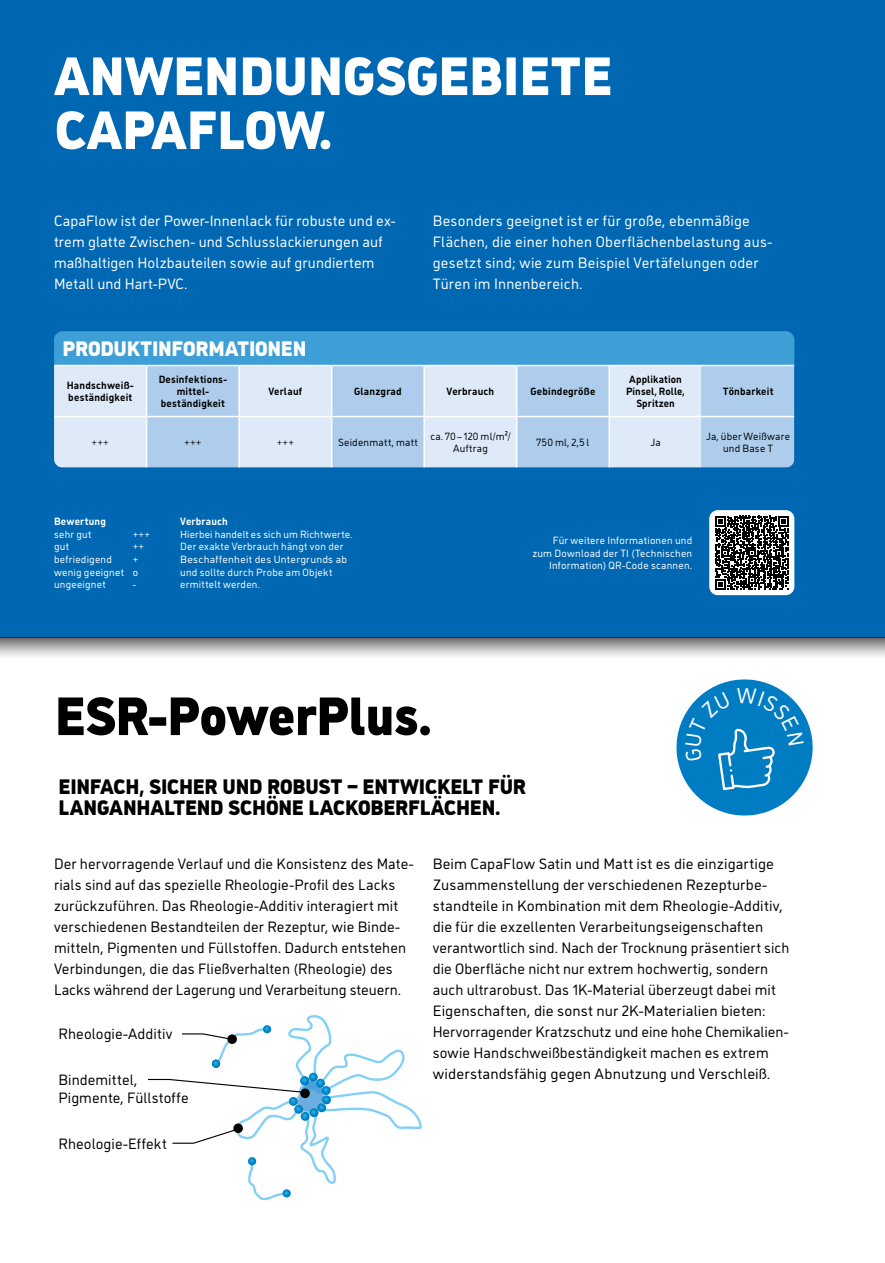
<style>
.page{position:relative;width:885px;height:1263px;background:#fff}
.page>*{position:absolute;margin:0;border:0;box-sizing:border-box;transform-origin:0 0}
.t1{font:900 54px/54px "CAP Elephant";color:#fff}
.t2{font:900 54px "CAP Elephant";letter-spacing:-.01em;color:#000}
.t3{font:900 21px/21px "CAP Elephant";letter-spacing:-.01em;color:#000}
.t4{font:900 21px "CAP Elephant";letter-spacing:-.01em;color:#fff}
.t5{font:15px/21px "CAP Elephant";letter-spacing:.005em;color:#000}
.t6{font:15px/21px "CAP Elephant";letter-spacing:.015em;color:#fff}
.t7{font:10.5px/12.6px "CAP Elephant";letter-spacing:.02em;color:#fff;text-align:right}
.t8{font:700 10.5px/12px "CAP Elephant";letter-spacing:.02em;color:#000;text-align:center}
.t9{font:10.5px/12px "CAP Elephant";letter-spacing:.025em;color:#000;text-align:center}
.t10{font:700 10.5px "CAP Elephant";letter-spacing:.02em;color:#fff}
</style>
<div class="page">
<div style="left:0;top:0;width:884px;height:638px;background:#0068b3"></div>
<div style="left:54px;top:331px;width:740px;height:34px;background:#3e9ed6"></div>
<div style="left:54px;top:366px;width:92px;height:102px;background:#deeaf8"></div>
<svg style="left:147px;top:366px;width:647px;height:102px;background:#c1d9f0"></svg>
<hr style="left:54px;top:365px;width:92px;height:1px;background:#fff">
<hr style="left:146px;top:365px;width:93px;height:1px;background:#fff">
<hr style="left:146px;top:366px;width:1px;height:50px;background:#fff">
<hr style="left:239px;top:365px;width:92px;height:1px;background:#fff">
<hr style="left:238px;top:366px;width:2px;height:50px;background:#fff">
<hr style="left:331px;top:365px;width:93px;height:1px;background:#fff">
<hr style="left:331px;top:366px;width:1px;height:50px;background:#fff">
<hr style="left:424px;top:365px;width:92px;height:1px;background:#fff">
<hr style="left:423px;top:366px;width:2px;height:50px;background:#fff">
<hr style="left:516px;top:365px;width:93px;height:1px;background:#fff">
<hr style="left:516px;top:366px;width:1px;height:50px;background:#fff">
<hr style="left:609px;top:365px;width:92px;height:1px;background:#fff">
<hr style="left:608px;top:366px;width:2px;height:50px;background:#fff">
<hr style="left:701px;top:365px;width:93px;height:1px;background:#fff">
<hr style="left:54px;top:416px;width:92px;height:1px;background:#fff">
<hr style="left:146px;top:416px;width:93px;height:1px;background:#fff">
<hr style="left:146px;top:417px;width:1px;height:51px;background:#fff">
<hr style="left:239px;top:416px;width:92px;height:1px;background:#fff">
<hr style="left:238px;top:417px;width:2px;height:51px;background:#fff">
<hr style="left:331px;top:416px;width:93px;height:1px;background:#fff">
<hr style="left:331px;top:417px;width:1px;height:51px;background:#fff">
<hr style="left:424px;top:416px;width:92px;height:1px;background:#fff">
<hr style="left:423px;top:417px;width:2px;height:51px;background:#fff">
<hr style="left:516px;top:416px;width:93px;height:1px;background:#fff">
<hr style="left:516px;top:417px;width:1px;height:51px;background:#fff">
<hr style="left:609px;top:416px;width:92px;height:1px;background:#fff">
<hr style="left:608px;top:417px;width:2px;height:51px;background:#fff">
<hr style="left:701px;top:416px;width:93px;height:1px;background:#fff">
<svg style="left:0;top:638px;width:884px;height:18px;background:#b2b2b2"></svg>
<svg style="left:148px;top:1015px;width:274px;height:186px"></svg>
<div style="left:709px;top:510px;width:85px;height:85px;background:#fff;border-radius:9px"></div>
<svg style="left:715px;top:516px;width:73px;height:73px"></svg>
<svg style="left:676px;top:679px;width:137px;height:137px"></svg>
<h1 class="t1" style="left:54px;top:49px;width:559px">ANWENDUNGSGEBIETE<br>CAPAFLOW.</h1>
<p class="t6" style="left:54px;top:210px;width:342px">CapaFlow ist der Power-Innenlack für robuste und ex&shy;trem glatte Zwischen- und Schlusslackierungen auf maßhaltigen Holzbauteilen sowie auf grundiertem Metall und Hart-PVC.</p>
<p class="t6" style="left:432px;top:210px;width:340px">Besonders geeignet ist er für große, ebenmäßige Flächen, die einer hohen Oberflächenbelastung aus&shy;gesetzt sind; wie zum Beispiel Vertäfelungen oder Türen im Innenbereich.</p>
<h2 class="t4" style="left:63px;top:337px;width:245px">PRODUKTINFORMATIONEN</h2>
<p class="t8" style="left:67px;top:379px;width:68px;text-align:left">Handschweiß&shy;beständigkeit</p>
<p class="t8" style="left:159px;top:373px;width:70px">Desinfektions&shy;mittel&shy;beständigkeit</p>
<p class="t8" style="left:268px;top:385px;width:35px">Verlauf</p>
<p class="t8" style="left:354px;top:385px;width:49px">Glanzgrad</p>
<p class="t8" style="left:446px;top:385px;width:49px">Verbrauch</p>
<p class="t8" style="left:530px;top:385px;width:66px">Gebindegröße</p>
<p class="t8" style="left:626px;top:373px;width:60px">Applikation<br>Pinsel, Rolle,<br>Spritzen</p>
<p class="t8" style="left:722px;top:385px;width:52px">Tönbarkeit</p>
<p class="t9" style="left:92px;top:436px;width:19px">+++</p>
<p class="t9" style="left:184px;top:436px;width:19px">+++</p>
<p class="t9" style="left:277px;top:436px;width:19px">+++</p>
<p class="t9" style="left:338px;top:436px;width:81px">Seidenmatt, matt</p>
<p class="t9" style="left:430px;top:430px;width:82px">ca. 70–120 ml/m2/<br>Auftrag</p>
<p class="t9" style="left:536px;top:436px;width:54px">750 ml, 2,5 l</p>
<p class="t9" style="left:650px;top:436px;width:12px">Ja</p>
<p class="t9" style="left:706px;top:430px;width:85px">Ja, über Weißware und Base T</p>
<p class="t10" style="left:54px;top:515px;width:53px">Bewertung</p>
<p class="t7" style="left:54px;top:528px;width:39px">sehr gut</p>
<p class="t7" style="left:133px;top:528px;width:19px">+++</p>
<p class="t7" style="left:54px;top:540px;width:16px">gut</p>
<p class="t7" style="left:133px;top:540px;width:13px">++</p>
<p class="t7" style="left:54px;top:553px;width:59px">befriedigend</p>
<p class="t7" style="left:54px;top:553px;width:86px;text-align:justify;text-indent:79px">+ wenig geeignet o ungeeignet</p>
<p class="t7" style="left:133px;top:578px;width:5px">-</p>
<p class="t10" style="left:180px;top:515px;width:49px">Verbrauch</p>
<p class="t7" style="left:180px;top:528px;width:174px;text-align:left">Hierbei handelt es sich um Richtwerte.<br>Der exakte Verbrauch hängt von der<br>Beschaffenheit des Untergrunds ab und sollte durch Probe am Objekt ermittelt werden.</p>
<p class="t7" style="left:532px;top:534px;width:161px">Für weitere Informationen und zum Download der TI (Technischen<br>Information) QR-Code scannen.</p>
<h1 class="t2" style="left:55px;top:685px;width:378px">ESR-PowerPlus.</h1>
<h2 class="t3" style="left:59px;top:776px;width:469px">EINFACH, SICHER UND ROBUST – ENTWICKELT FÜR<br>LANGANHALTEND SCHÖNE LACKOBERFLÄCHEN.</h2>
<p class="t5" style="left:54px;top:853px;width:361px">Der hervorragende Verlauf und die Konsistenz des Mate&shy;rials sind auf das spezielle Rheologie-Profil des Lacks zurückzuführen. Das Rheologie-Additiv interagiert mit verschiedenen Bestandteilen der Rezeptur, wie Binde&shy;mitteln, Pigmenten und Füllstoffen. Dadurch entstehen Verbindungen, die das Fließverhalten (Rheologie) des Lacks während der Lagerung und Verarbeitung steuern.</p>
<p class="t5" style="left:432px;top:853px;width:358px">Beim CapaFlow Satin und Matt ist es die einzigartige Zusammenstellung der verschiedenen Rezepturbe&shy;standteile in Kombination mit dem Rheologie-Additiv, die für die exzellenten Verarbeitungseigenschaften verantwortlich sind. Nach der Trocknung präsentiert sich die Oberfläche nicht nur extrem hochwertig, sondern auch ultrarobust. Das 1K-Material überzeugt dabei mit Eigenschaften, die sonst nur 2K-Materialien bieten:<br>Hervorragender Kratzschutz und eine hohe Chemikalien&shy;sowie Handschweißbeständigkeit machen es extrem widerstandsfähig gegen Abnutzung und Verschleiß.</p>
<p class="t5" style="left:59px;top:1023px;width:115px">Rheologie-Additiv</p>
<p class="t5" style="left:58px;top:1070px;width:132px;line-height:18px">Bindemittel,<br>Pigmente, Füllstoffe</p>
<p class="t5" style="left:58px;top:1133px;width:110px">Rheologie-Effekt</p>
</div>
